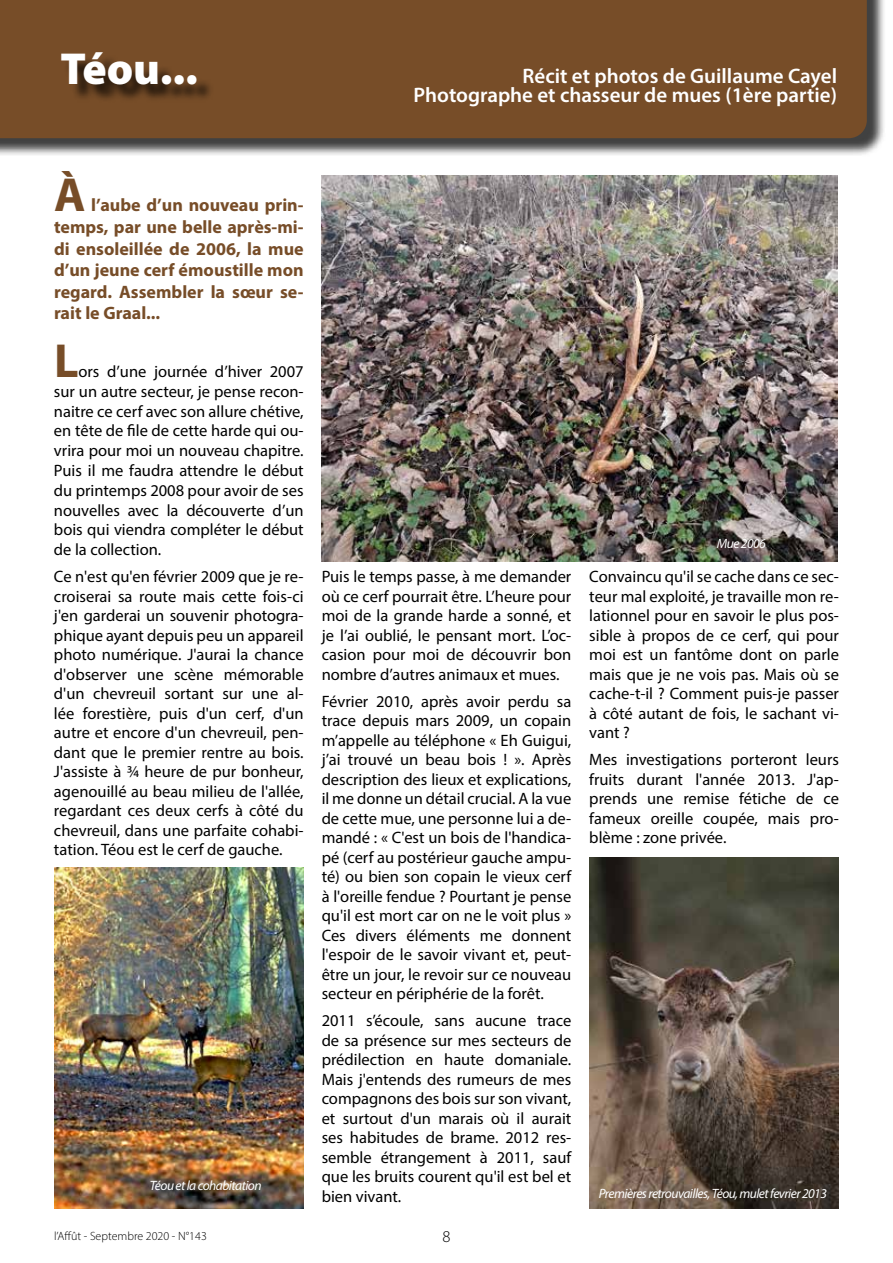
<style>
.page{position:relative;width:893px;height:1263px;background:#fff}
.page>*{position:absolute;margin:0;border:0;box-sizing:border-box;transform-origin:0 0}
.t1{font:700 48px "Myriad Pro";color:#774d28}
.t2{font:900 45px "Myriad Pro";color:#fff}
.t3{font:600 21px/19.5px "Myriad Pro";color:#fff;text-align:right}
.t4{font:700 18px/21.6px "Myriad Pro";color:#774d28;text-align:justify}
.t5{font:16.5px/19.5px "Myriad Pro";color:#000;text-align:justify}
.t6{font:300 16.5px "Myriad Pro";color:#000}
.t7{font:italic 13.5px "Myriad Pro";letter-spacing:-.04em;color:#fff}
.t8{font:300 12px "Myriad Pro";color:#000}
</style>
<div class="page">
<div style="left:0;top:0;width:886px;height:157px;background:#000;opacity:.75"></div>
<div style="left:0;top:0;width:867px;height:138px;background:#774d28"></div>
<div style="left:64px;top:54px;width:151px;height:49px;background:#000;opacity:.75"></div>
<img style="left:322px;top:175px;width:515px;height:387px">
<img style="left:54px;top:868px;width:250px;height:341px">
<img style="left:589px;top:858px;width:250px;height:351px">
<h2 class="t2" style="left:61px;top:39px;width:139px">Téou...</h2>
<p class="t3" style="left:413px;top:66px;width:425px">Récit et photos de Guillaume Cayel<br>Photographe et chasseur de mues (1ère partie)</p>
<h1 class="t1" style="left:54px;top:164px;width:33px">À</h1>
<p class="t4" style="left:54px;top:194px;width:251px;text-indent:37px">l’aube d’un nouveau prin&shy;temps, par une belle après-mi&shy;di ensoleillée de 2006, la mue d’un jeune cerf émoustille mon regard. Assembler la sœur se&shy;rait le Graal...</p>
<h1 class="t1" style="left:54px;top:330px;width:26px">L</h1>
<p class="t5" style="left:54px;top:361px;width:251px;text-indent:25px">ors d’une journée d’hiver 2007 sur un autre secteur, je pense recon&shy;naitre ce cerf avec son allure chétive, en tête de file de cette harde qui ou&shy;vrira pour moi un nouveau chapitre.<br>Puis il me faudra attendre le début du printemps 2008 pour avoir de ses nouvelles avec la découverte d’un bois qui viendra compléter le début de la collection.</p>
<p class="t5" style="left:54px;top:567px;width:251px">Ce n'est qu'en février 2009 que je re&shy;croiserai sa route mais cette fois-ci j'en garderai un souvenir photogra&shy;phique ayant depuis peu un appareil photo numérique. J'aurai la chance d'observer une scène mémorable d'un chevreuil sortant sur une al&shy;lée forestière, puis d'un cerf, d'un autre et encore d'un chevreuil, pen&shy;dant que le premier rentre au bois.<br>J'assiste à ¾ heure de pur bonheur, agenouillé au beau milieu de l'allée, regardant ces deux cerfs à côté du chevreuil, dans une parfaite cohabi&shy;tation. Téou est le cerf de gauche.</p>
<p class="t7" style="left:150px;top:1177px;width:113px">Téou et la cohabitation</p>
<p class="t5" style="left:322px;top:567px;width:251px">Puis le temps passe, à me demander où ce cerf pourrait être. L’heure pour moi de la grande harde a sonné, et je l’ai oublié, le pensant mort. L’oc&shy;casion pour moi de découvrir bon nombre d’autres animaux et mues.</p>
<p class="t5" style="left:322px;top:691px;width:251px">Février 2010, après avoir perdu sa trace depuis mars 2009, un copain m’appelle au téléphone « Eh Guigui, j’ai trouvé un beau bois ! ». Après description des lieux et explications, il me donne un détail crucial. A la vue de cette mue, une personne lui a de&shy;mandé : « C'est un bois de l'handica&shy;pé (cerf au postérieur gauche ampu&shy;té) ou bien son copain le vieux cerf à l'oreille fendue ? Pourtant je pense qu'il est mort car on ne le voit plus » Ces divers éléments me donnent l'espoir de le savoir vivant et, peut&shy;être un jour, le revoir sur ce nouveau secteur en périphérie de la forêt.</p>
<p class="t5" style="left:322px;top:1011px;width:251px">2011 s’écoule, sans aucune trace de sa présence sur mes secteurs de prédilection en haute domaniale.<br>Mais j'entends des rumeurs de mes compagnons des bois sur son vivant, et surtout d'un marais où il aurait ses habitudes de brame. 2012 res&shy;semble étrangement à 2011, sauf que les bruits courent qu'il est bel et bien vivant.</p>
<p class="t7" style="left:717px;top:535px;width:50px">Mue 2006</p>
<p class="t5" style="left:589px;top:567px;width:251px">Convaincu qu'il se cache dans ce sec&shy;teur mal exploité, je travaille mon re&shy;lationnel pour en savoir le plus pos&shy;sible à propos de ce cerf, qui pour moi est un fantôme dont on parle mais que je ne vois pas. Mais où se cache-t-il ? Comment puis-je passer à côté autant de fois, le sachant vi&shy;vant ?</p>
<p class="t5" style="left:589px;top:750px;width:251px">Mes investigations porteront leurs fruits durant l'année 2013. J'ap&shy;prends une remise fétiche de ce fameux oreille coupée, mais pro&shy;blème : zone privée.</p>
<p class="t7" style="left:599px;top:1185px;width:230px">Premières retrouvailles, Téou, mulet fevrier 2013</p>
<p class="t8" style="left:54px;top:1229px;width:154px">l’Affût - Septembre 2020 - N°143</p>
<p class="t6" style="left:442px;top:1227px;width:10px">8</p>
</div>
